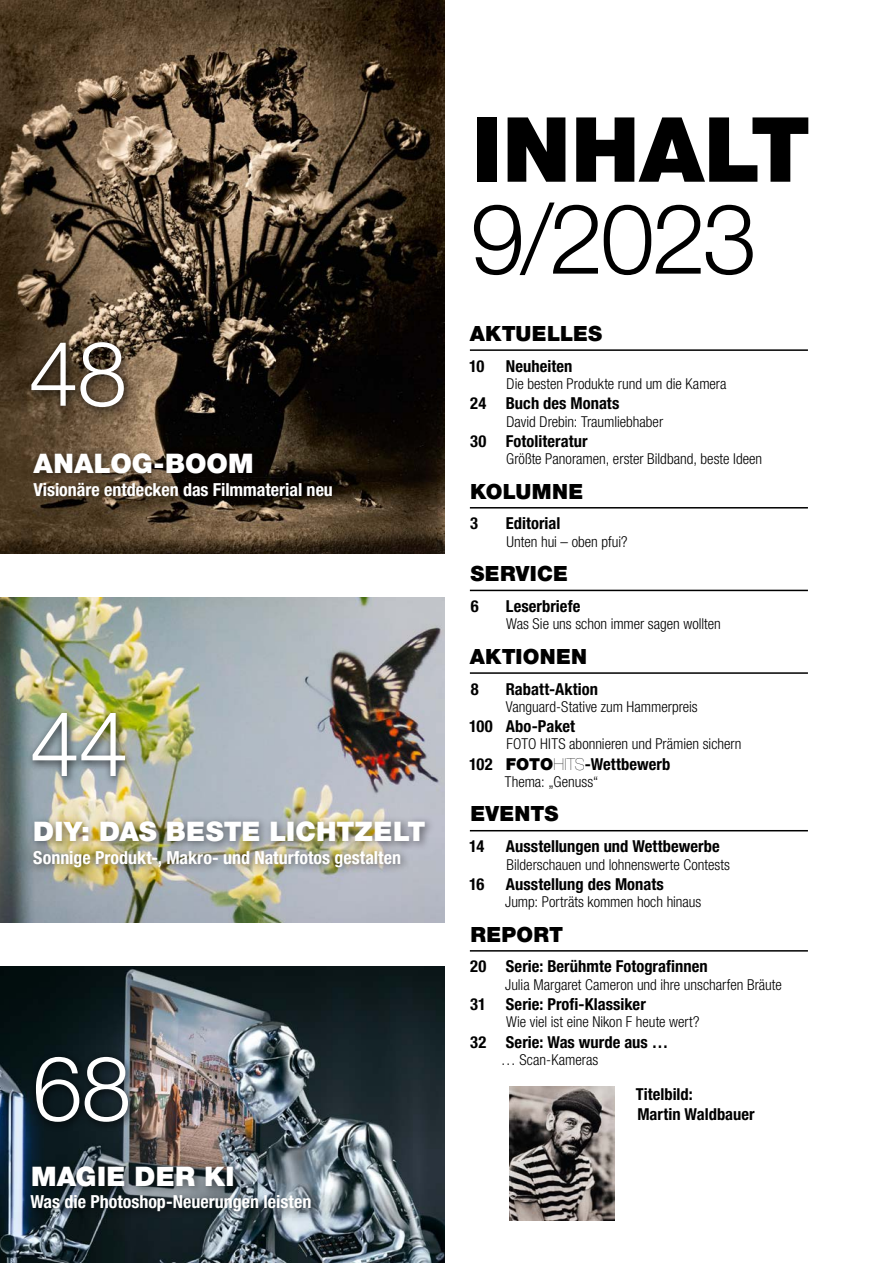
<style>
.page{position:relative;width:893px;height:1263px;background:#fff}
.page>*{position:absolute;margin:0;border:0;box-sizing:border-box;transform-origin:0 0}
.t1{font:97.5px "Helvetica Neue LT 45 Lt";color:#000}
.t2{font:90px "Helvetica Neue LT 95 Blk";color:#000}
.t3{font:90px "Helvetica Neue LT 45 Lt";color:#fff}
.t4{font:27px "Helvetica Neue LT 95 Blk";letter-spacing:.01em;color:#fff}
.t5{font:21px "Helvetica Neue LT 95 Blk";letter-spacing:.01em;color:#000}
.t6{font:18px "Helvetica Neue LT 77 Bd Cn";color:#fff}
.t7{font:16.5px/20.2px "Helvetica Neue LT 77 Bd Cn";letter-spacing:.005em;color:#000}
.t8{font:15px "Helvetica Neue LT 47 Lt Cn";color:#000}
.s1{font-family:"Helvetica Neue LT 95 Blk"}
.s2{font-family:"Helvetica Neue LT 25 Ult Lt"}
</style>
<div class="page">
<hr style="left:470px;top:349px;width:338px;height:2px;background:#000">
<hr style="left:470px;top:507px;width:338px;height:1px;background:#000">
<hr style="left:470px;top:590px;width:338px;height:1px;background:#000">
<hr style="left:470px;top:672px;width:338px;height:2px;background:#000">
<hr style="left:470px;top:830px;width:338px;height:1px;background:#000">
<hr style="left:470px;top:950px;width:338px;height:1px;background:#000">
<img style="left:0;top:966px;width:444px;height:297px">
<img style="left:0;top:597px;width:444px;height:326px">
<div style="left:27px;top:707px;width:108px;height:79px;background:#000;opacity:.75"></div>
<div style="left:28px;top:815px;width:407px;height:62px;background:#000;opacity:.5"></div>
<div style="left:30px;top:1050px;width:108px;height:82px;background:#000;opacity:.75"></div>
<div style="left:25px;top:1160px;width:296px;height:62px;background:#000;opacity:.5"></div>
<img style="left:0;top:0;width:444px;height:554px">
<div style="left:25px;top:336px;width:109px;height:81px;background:#000;opacity:.75"></div>
<div style="left:28px;top:447px;width:315px;height:59px;background:#000;opacity:.5"></div>
<img style="left:510px;top:1086px;width:105px;height:134px">
<h2 class="t3" style="left:29px;top:319px;width:100px">48</h2>
<h3 class="t4" style="left:34px;top:447px;width:222px">ANALOG-BOOM</h3>
<p class="t6" style="left:33px;top:478px;width:301px">Visionäre entdecken das Filmmaterial neu</p>
<h2 class="t3" style="left:30px;top:689px;width:100px">44</h2>
<h3 class="t4" style="left:33px;top:815px;width:394px">DIY: DAS BESTE LICHTZELT</h3>
<p class="t6" style="left:33px;top:846px;width:369px">Sonnige Produkt-, Makro- und Naturfotos gestalten</p>
<h2 class="t3" style="left:32px;top:1033px;width:100px">68</h2>
<h3 class="t4" style="left:31px;top:1160px;width:205px">MAGIE DER KI</h3>
<p class="t6" style="left:30px;top:1191px;width:282px">Was die Photoshop-Neuerungen leisten</p>
<h2 class="t2" style="left:472px;top:95px;width:340px">INHALT</h2>
<h1 class="t1" style="left:471px;top:179px;width:288px">9/2023</h1>
<h3 class="t5" style="left:470px;top:321px;width:134px">AKTUELLES</h3>
<p class="t7" style="left:469px;top:356px;width:17px">10</p>
<p class="t7" style="left:506px;top:356px;width:68px">Neuheiten</p>
<p class="t8" style="left:507px;top:375px;width:222px">Die besten Produkte rund um die Kamera</p>
<p class="t7" style="left:470px;top:393px;width:151px">24 Buch des Monats</p>
<p class="t8" style="left:507px;top:412px;width:158px">David Drebin: Traumliebhaber</p>
<p class="t7" style="left:470px;top:431px;width:119px">30 Fotoliteratur</p>
<p class="t8" style="left:506px;top:450px;width:258px">Größte Panoramen, erster Bildband, beste Ideen</p>
<h3 class="t5" style="left:470px;top:478px;width:114px">KOLUMNE</h3>
<p class="t7" style="left:470px;top:513px;width:9px">3</p>
<p class="t7" style="left:506px;top:513px;width:56px">Editorial</p>
<p class="t8" style="left:507px;top:533px;width:123px">Unten hui – oben pfui?</p>
<h3 class="t5" style="left:470px;top:561px;width:99px">SERVICE</h3>
<p class="t7" style="left:471px;top:596px;width:9px">6</p>
<p class="t7" style="left:506px;top:596px;width:76px">Leserbriefe</p>
<p class="t8" style="left:506px;top:615px;width:216px">Was Sie uns schon immer sagen wollten</p>
<h3 class="t5" style="left:470px;top:644px;width:119px">AKTIONEN</h3>
<p class="t7" style="left:471px;top:678px;width:9px">8</p>
<p class="t7" style="left:506px;top:678px;width:94px">Rabatt-Aktion</p>
<p class="t8" style="left:506px;top:698px;width:193px">Vanguard-Stative zum Hammerpreis</p>
<p class="t7" style="left:469px;top:716px;width:107px">100 Abo-Paket</p>
<p class="t8" style="left:507px;top:735px;width:236px">FOTO HITS abonnieren und Prämien sichern</p>
<p class="t7" style="left:469px;top:753px;width:203px">102 <span class="s1">FOTO</span><span class="s2">HITS</span>-Wettbewerb</p>
<p class="t8" style="left:505px;top:773px;width:95px">Thema: „Genuss“</p>
<h3 class="t5" style="left:470px;top:801px;width:90px">EVENTS</h3>
<p class="t7" style="left:469px;top:836px;width:17px">14</p>
<p class="t7" style="left:506px;top:836px;width:215px">Ausstellungen und Wettbewerbe</p>
<p class="t8" style="left:507px;top:855px;width:225px">Bilderschauen und lohnenswerte Contests</p>
<p class="t7" style="left:469px;top:874px;width:17px">16</p>
<p class="t7" style="left:506px;top:874px;width:160px">Ausstellung des Monats</p>
<p class="t8" style="left:505px;top:893px;width:198px">Jump: Porträts kommen hoch hinaus</p>
<h3 class="t5" style="left:470px;top:921px;width:94px">REPORT</h3>
<p class="t7" style="left:470px;top:956px;width:239px">20 Serie: Berühmte Fotografinnen</p>
<p class="t8" style="left:505px;top:976px;width:278px">Julia Margaret Cameron und ihre unscharfen Bräute</p>
<p class="t7" style="left:470px;top:994px;width:177px">31 Serie: Profi-Klassiker</p>
<p class="t8" style="left:506px;top:1013px;width:195px">Wie viel ist eine Nikon F heute wert?</p>
<p class="t7" style="left:470px;top:1031px;width:200px">32 Serie: Was wurde aus …</p>
<p class="t8" style="left:501px;top:1051px;width:99px">… Scan-Kameras</p>
<p class="t7" style="left:636px;top:1083px;width:120px">Titelbild:<br>Martin Waldbauer</p>
</div>
